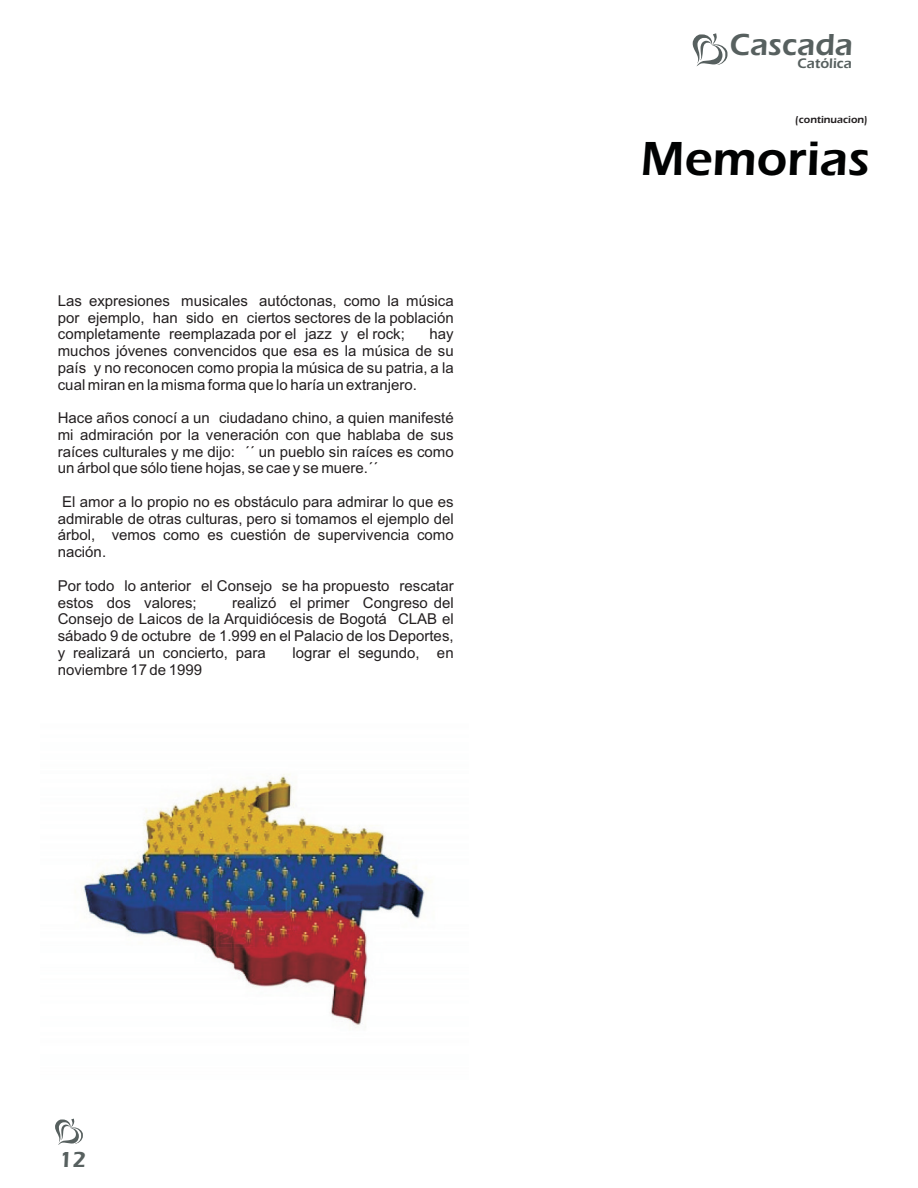
<style>
.page{position:relative;width:918px;height:1188px;background:#fff}
.page>*{position:absolute;margin:0;border:0;box-sizing:border-box;transform-origin:0 0}
.t1{font:600 49.65px "Eras ITC";color:#010202}
.t2{font:600 31.5px "Eras ITC";color:#57605f}
.t3{font:600 22.5px "Eras ITC";color:#57605f}
.t4{font:15px/16.8px "Arial";color:#231f20;text-align:justify}
.t5{font:600 14.4px "Eras ITC";color:#57605f}
.t6{font:600 10.5px "Eras ITC";color:#231f20}
</style>
<div class="page">
<svg style="left:55px;top:1119px;width:28px;height:26px"></svg>
<svg style="left:693px;top:33px;width:34px;height:33px"></svg>
<img style="left:75px;top:774px;width:356px;height:254px">
<p class="t4" style="left:58px;top:294px;width:397px">Las expresiones musicales autóctonas, como la música por ejemplo, han sido en ciertos sectores de la población completamente reemplazada por el jazz y el rock;</p>
<p class="t4" style="left:58px;top:327px;width:397px;text-indent:372px">hay muchos jóvenes convencidos que esa es la música de su país y no reconocen como propia la música de su patria, a la cual miran en la misma forma que lo haría un extranjero.</p>
<p class="t4" style="left:58px;top:411px;width:397px">Hace años conocí a un ciudadano chino, a quien manifesté mi admiración por la veneración con que hablaba de sus raíces culturales y me dijo: ´´ un pueblo sin raíces es como un árbol que sólo tiene hojas, se cae y se muere.´´</p>
<p class="t4" style="left:58px;top:495px;width:397px">El amor a lo propio no es obstáculo para admirar lo que es admirable de otras culturas, pero si tomamos el ejemplo del árbol, vemos como es cuestión de supervivencia como nación.</p>
<p class="t4" style="left:58px;top:578px;width:397px">Por todo lo anterior el Consejo se ha propuesto rescatar estos dos valores;</p>
<p class="t4" style="left:58px;top:595px;width:397px;text-indent:175px">realizó el primer Congreso del Consejo de Laicos de la Arquidiócesis de Bogotá CLAB el sábado 9 de octubre de 1.999 en el Palacio de los Deportes, y realizará un concierto, para</p>
<p class="t4" style="left:292px;top:645px;width:163px">lograr el segundo, en</p>
<p class="t4" style="left:58px;top:662px;width:146px">noviembre 17 de 1999</p>
<h2 class="t2" style="left:730px;top:34px;width:125px">Cascada</h2>
<p class="t5" style="left:798px;top:58px;width:56px">Católica</p>
<p class="t6" style="left:795px;top:116px;width:74px">(continuacion)</p>
<h1 class="t1" style="left:641px;top:141px;width:231px">Memorias</h1>
<h3 class="t3" style="left:59px;top:1151px;width:29px">12</h3>
</div>
